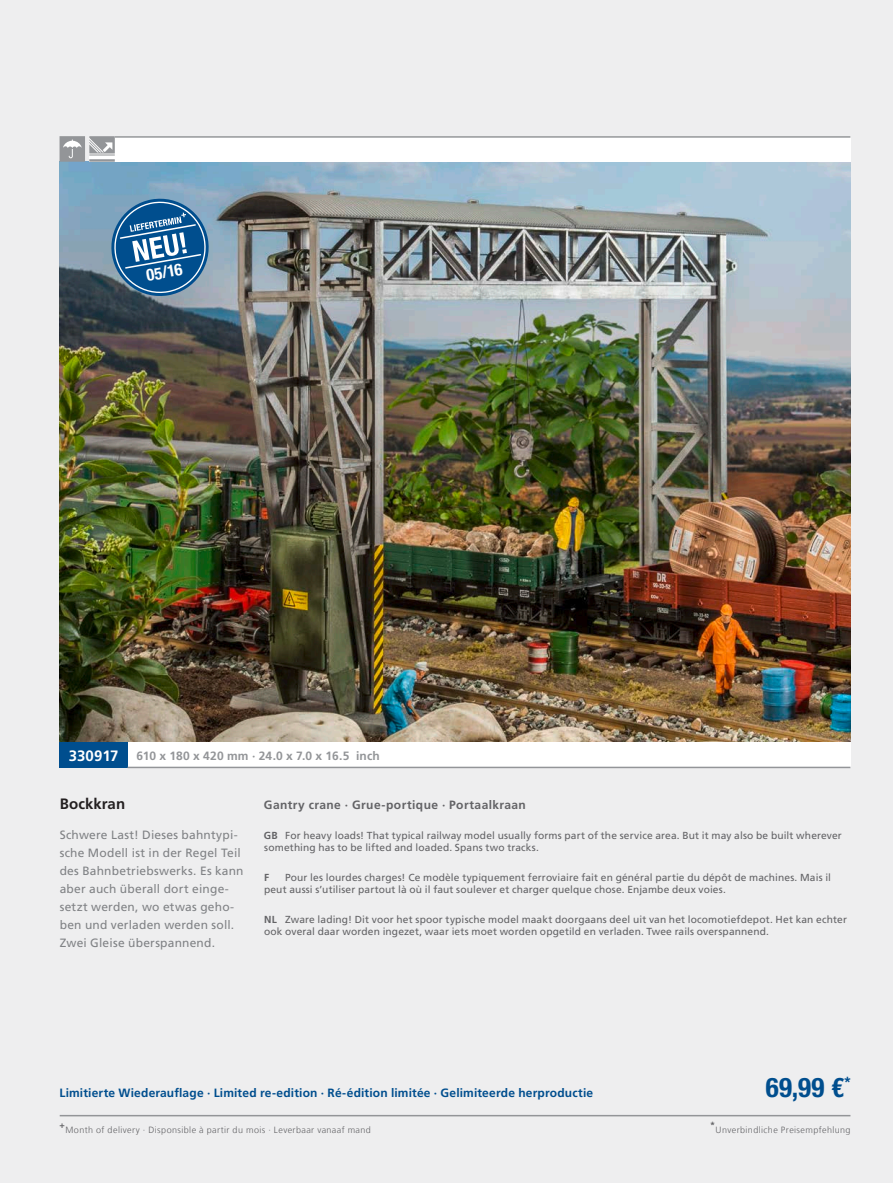
<style>
.page{position:relative;width:893px;height:1183px;background:#fff}
.page>*{position:absolute;margin:0;border:0;box-sizing:border-box;transform-origin:0 0}
.t1{font:700 condensed 27px "Helvetica Neue LT Std";color:#004e8e}
.t2{font:700 condensed 16.5px "Helvetica Neue LT Std";color:#fff}
.t3{font:700 15px "Frutiger LT Com";letter-spacing:.005em;color:#231f20}
.t4{font:12px/18px "Frutiger LT Com";letter-spacing:.02em;color:#808285}
.t5{font:700 12px "Frutiger LT Com";letter-spacing:.015em;color:#004e8e}
.t6{font:700 12px "Frutiger LT Com";letter-spacing:.035em;color:#636366}
.t7{font:700 12px "Frutiger LT Com";letter-spacing:.01em;color:#939598}
.t8{font:10.2px/12px "Frutiger LT Com";letter-spacing:.015em;color:#636366}
.t9{font:700 10.2px "Frutiger LT Com";color:#636366}
.t10{font:300 9px "Frutiger LT Com";letter-spacing:.045em;color:#636366}
.t11{font:700 9px "Frutiger LT Com";color:#636366}
.s1{font-size:15px;color:#fff}
.s2{font-weight:700}
</style>
<div class="page">
<div style="left:0;top:0;width:893px;height:1182px;background:#eeeeef"></div>
<hr style="left:60px;top:1114px;width:790px;height:2px;background:#939598">
<img style="left:60px;top:162px;width:791px;height:580px">
<div style="left:114px;top:136px;width:736px;height:26px;background:#fff"></div>
<hr style="left:114px;top:136px;width:736px;height:2px;background:#939598">
<div style="left:60px;top:742px;width:68px;height:26px;background:#004e8e"></div>
<div style="left:128px;top:742px;width:722px;height:26px;background:#fff"></div>
<hr style="left:128px;top:766px;width:722px;height:2px;background:#939598">
<svg style="left:111px;top:199px;width:98px;height:97px;background:#4279a5"></svg>
<svg style="left:60px;top:136px;width:55px;height:26px"></svg>
<h2 class="t2" style="left:145px;top:265px;width:38px;rotate:-10deg">05/16</h2>
<p class="t7" style="left:69px;top:748px;width:313px"><span class="s1">330917</span> 610 x 180 x 420 mm · 24.0 x 7.0 x 16.5 inch</p>
<h3 class="t3" style="left:60px;top:794px;width:67px">Bockkran</h3>
<p class="t4" style="left:60px;top:825px;width:185px">Schwere Last! Dieses bahntypi&shy;sche Modell ist in der Regel Teil des Bahnbetriebswerks. Es kann aber auch überall dort einge&shy;setzt werden, wo etwas geho&shy;ben und verladen werden soll.<br>Zwei Gleise überspannend.</p>
<p class="t6" style="left:264px;top:797px;width:264px">Gantry crane · Grue-portique · Portaalkraan</p>
<p class="t8" style="left:264px;top:829px;width:579px"><span class="s2">GB</span> For heavy loads! That typical railway model usually forms part of the service area. But it may also be built wherever something has to be lifted and loaded. Spans two tracks.</p>
<p class="t9" style="left:264px;top:871px;width:7px">F</p>
<p class="t8" style="left:264px;top:871px;width:568px;text-indent:21px">Pour les lourdes charges! Ce modèle typiquement ferroviaire fait en général partie du dépôt de machines. Mais il peut aussi s’utiliser partout là où il faut soulever et charger quelque chose. Enjambe deux voies.</p>
<p class="t8" style="left:264px;top:913px;width:584px"><span class="s2">NL</span> Zware lading! Dit voor het spoor typische model maakt doorgaans deel uit van het locomotiefdepot. Het kan echter ook overal daar worden ingezet, waar iets moet worden opgetild en verladen. Twee rails overspannend.</p>
<p class="t5" style="left:60px;top:1085px;width:535px">Limitierte Wiederauflage · Limited re-edition · Ré-édition limitée · Gelimiteerde herproductie</p>
<h1 class="t1" style="left:766px;top:1070px;width:86px">69,99 €<sup>*</sup></h1>
<p class="t11" style="left:710px;top:1119px;width:7px">*</p>
<p class="t10" style="left:716px;top:1124px;width:136px">Unverbindliche Preisempfehlung</p>
<p class="t11" style="left:60px;top:1119px;width:7px">+</p>
<p class="t10" style="left:65px;top:1124px;width:307px">Month of delivery · Disponsible à partir du mois · Leverbaar vanaaf mand</p>
</div>
